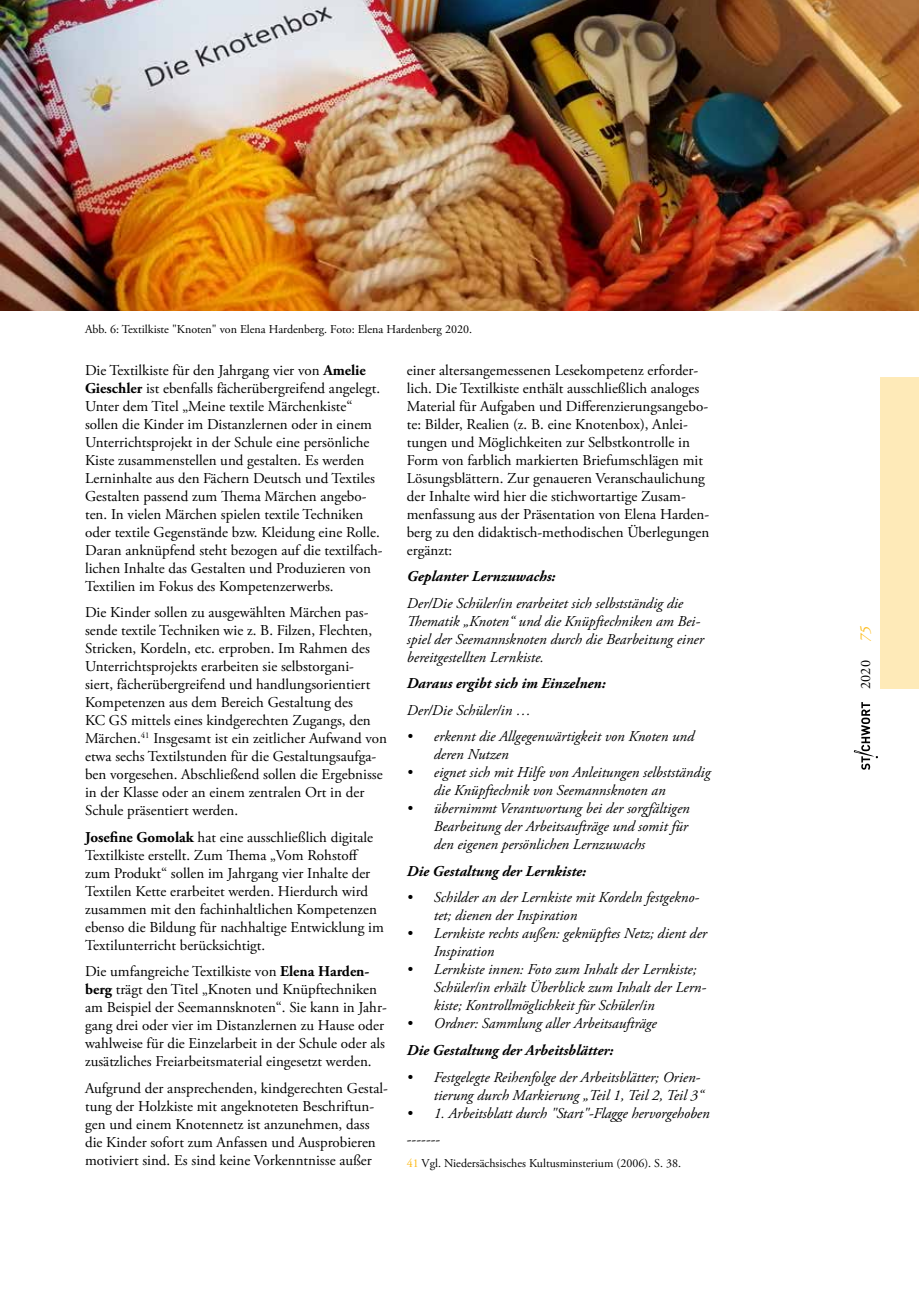
<style>
.page{position:relative;width:919px;height:1289px;background:#fff}
.page>*{position:absolute;margin:0;border:0;box-sizing:border-box;transform-origin:0 0}
.t1{font:15px/18px "Adobe Garamond Pro";color:#000}
.t2{font:italic 15px/18px "Adobe Garamond Pro";color:#000}
.t3{font:italic 700 15px "Adobe Garamond Pro";color:#000}
.t4{font:14.25px "Adobe Garamond Pro";color:#000}
.t5{font:12px "Adobe Garamond Pro";color:#000}
.s1{font-weight:700}
.s2{color:#fdb913}
.s3{font-style:italic;font-size:15px;color:#fdb913}
</style>
<div class="page">
<div style="left:880px;top:377px;width:38px;height:311px;background:#feeab8"></div>
<svg style="left:853px;top:702px;width:25px;height:68px"></svg>
<img style="left:0;top:0;width:918px;height:310px">
<p class="t5" style="left:85px;top:322px;width:388px">Abb. 6: Textilkiste "Knoten" von Elena Hardenberg. Foto: Elena Hardenberg 2020.</p>
<p class="t1" style="left:85px;top:361px;width:299px">Die Textilkiste für den Jahrgang vier von <span class="s1">Amelie Gieschler</span> ist ebenfalls fächerübergreifend angelegt.<br>Unter dem Titel „Meine textile Märchenkiste“ sollen die Kinder im Distanzlernen oder in einem Unterrichtsprojekt in der Schule eine persönliche Kiste zusammenstellen und gestalten. Es werden Lerninhalte aus den Fächern Deutsch und Textiles Gestalten passend zum Thema Märchen angebo&shy;ten. In vielen Märchen spielen textile Techniken oder textile Gegenstände bzw. Kleidung eine Rolle.<br>Daran anknüpfend steht bezogen auf die textilfach&shy;lichen Inhalte das Gestalten und Produzieren von Textilien im Fokus des Kompetenzerwerbs.</p>
<p class="t1" style="left:85px;top:604px;width:303px">Die Kinder sollen zu ausgewählten Märchen pas&shy;sende textile Techniken wie z. B. Filzen, Flechten, Stricken, Kordeln, etc. erproben. Im Rahmen des Unterrichtsprojekts erarbeiten sie selbstorgani-<br>siert, fächerübergreifend und handlungsorientiert Kompetenzen aus dem Bereich Gestaltung des<br>KC GS mittels eines kindgerechten Zugangs, den Märchen.<sup>41</sup> Insgesamt ist ein zeitlicher Aufwand von etwa sechs Textilstunden für die Gestaltungsaufga&shy;ben vorgesehen. Abschließend sollen die Ergebnisse in der Klasse oder an einem zentralen Ort in der Schule präsentiert werden.</p>
<p class="t1" style="left:85px;top:828px;width:300px"><span class="s1">Josefine Gomolak</span> hat eine ausschließlich digitale Textilkiste erstellt. Zum Thema „Vom Rohstoff zum Produkt“ sollen im Jahrgang vier Inhalte der Textilen Kette erarbeitet werden. Hierdurch wird zusammen mit den fachinhaltlichen Kompetenzen ebenso die Bildung für nachhaltige Entwicklung im Textilunterricht berücksichtigt.</p>
<p class="t1" style="left:85px;top:963px;width:303px">Die umfangreiche Textilkiste von <span class="s1">Elena Harden&shy;berg</span> trägt den Titel „Knoten und Knüpftechniken am Beispiel der Seemannsknoten“. Sie kann in Jahr&shy;gang drei oder vier im Distanzlernen zu Hause oder wahlweise für die Einzelarbeit in der Schule oder als zusätzliches Freiarbeitsmaterial eingesetzt werden.</p>
<p class="t1" style="left:85px;top:1079px;width:304px">Aufgrund der ansprechenden, kindgerechten Gestal&shy;tung der Holzkiste mit angeknoteten Beschriftun&shy;gen und einem Knotennetz ist anzunehmen, dass die Kinder sofort zum Anfassen und Ausprobieren motiviert sind. Es sind keine Vorkenntnisse außer</p>
<p class="t1" style="left:407px;top:361px;width:304px">einer altersangemessenen Lesekompetenz erforder&shy;lich. Die Textilkiste enthält ausschließlich analoges Material für Aufgaben und Differenzierungsangebo&shy;te: Bilder, Realien (z. B. eine Knotenbox), Anlei&shy;tungen und Möglichkeiten zur Selbstkontrolle in Form von farblich markierten Briefumschlägen mit Lösungsblättern. Zur genaueren Veranschaulichung der Inhalte wird hier die stichwortartige Zusam&shy;menfassung aus der Präsentation von Elena Harden&shy;berg zu den didaktisch-methodischen Überlegungen ergänzt:</p>
<p class="t3" style="left:407px;top:568px;width:150px">Geplanter Lernzuwachs:</p>
<p class="t2" style="left:407px;top:594px;width:298px">Der/Die Schüler/in erarbeitet sich selbstständig die Thematik „Knoten“ und die Knüpftechniken am Bei&shy;spiel der Seemannsknoten durch die Bearbeitung einer bereitgestellten Lernkiste.</p>
<p class="t3" style="left:407px;top:675px;width:200px">Daraus ergibt sich im Einzelnen:</p>
<p class="t2" style="left:407px;top:701px;width:126px">Der/Die Schüler/in …</p>
<p class="t2" style="left:434px;top:728px;width:262px;text-indent:-27px">• erkennt die Allgegenwärtigkeit von Knoten und deren Nutzen</p>
<p class="t2" style="left:434px;top:764px;width:278px;text-indent:-27px">• eignet sich mit Hilfe von Anleitungen selbstständig die Knüpftechnik von Seemannsknoten an</p>
<p class="t2" style="left:434px;top:800px;width:257px;text-indent:-27px">• übernimmt Verantwortung bei der sorgfältigen<br>Bearbeitung der Arbeitsaufträge und somit für den eigenen persönlichen Lernzuwachs</p>
<p class="t3" style="left:407px;top:862px;width:181px">Die Gestaltung der Lernkiste:</p>
<p class="t2" style="left:434px;top:889px;width:267px;text-indent:-27px">• Schilder an der Lernkiste mit Kordeln festgekno&shy;tet; dienen der Inspiration</p>
<p class="t2" style="left:434px;top:925px;width:275px;text-indent:-27px">• Lernkiste rechts außen: geknüpftes Netz; dient der<br>Inspiration</p>
<p class="t2" style="left:434px;top:961px;width:274px;text-indent:-27px">• Lernkiste innen: Foto zum Inhalt der Lernkiste;<br>Schüler/in erhält Überblick zum Inhalt der Lern&shy;kiste; Kontrollmöglichkeit für Schüler/in</p>
<p class="t2" style="left:407px;top:1015px;width:251px">• Ordner: Sammlung aller Arbeitsaufträge</p>
<p class="t3" style="left:407px;top:1041px;width:208px">Die Gestaltung der Arbeitsblätter:</p>
<p class="t2" style="left:407px;top:1068px;width:298px;text-align:right">• Festgelegte Reihenfolge der Arbeitsblätter; Orien&shy;tierung durch Markierung „Teil 1, Teil 2, Teil 3“</p>
<p class="t2" style="left:407px;top:1104px;width:304px">• 1. Arbeitsblatt durch "Start"-Flagge hervorgehoben</p>
<p class="t1" style="left:407px;top:1130px;width:35px">-------</p>
<p class="t5" style="left:407px;top:1155px;width:276px"><span class="s2">41</span> Vgl. Niedersächsisches Kultusminsterium (2006). S. 38.</p>
<p class="t4" style="left:856px;top:689px;width:64px;rotate:-90deg">2020 <span class="s3">75</span></p>
</div>
